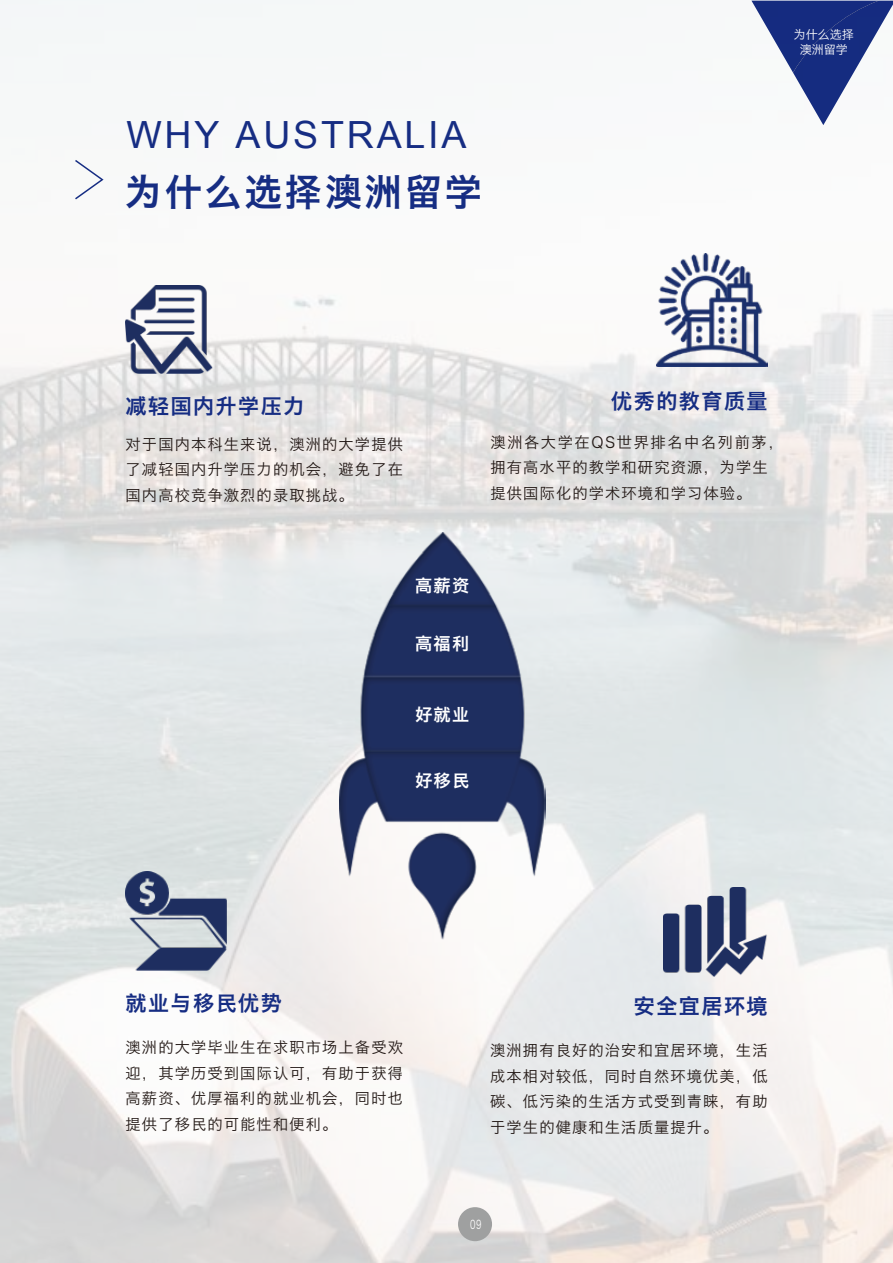
<style>
.page{position:relative;width:893px;height:1263px;background:#fff}
.page>*{position:absolute;margin:0;border:0;box-sizing:border-box;transform-origin:0 0}
.t1{font:37.5px "Arial";letter-spacing:.075em;color:#162d83}
.t2{font:37.2px "Hiragino Sans GB W6";letter-spacing:.075em;color:#162d83}
.t3{font:21px "Hiragino Sans GB W6";letter-spacing:.075em;color:#162d83}
.t4{font:17.1px "Hiragino Sans GB W6";letter-spacing:.075em;color:#fff}
.t5{font:15.15px/25.5px "Hiragino Sans GB W3";letter-spacing:.075em;color:#221815;text-align:justify}
.t6{font:12px/14.4px "Hiragino Sans GB W3";color:#fff;text-align:center}
.t7{font:12px "Hiragino Sans GB W3";color:#fff;scale:.69 1}
</style>
<div class="page">
<img style="left:0;top:1px;width:893px;height:1262px">
<svg style="left:751px;top:1px;width:142px;height:124px"></svg>
<div style="left:458px;top:1207px;width:34px;height:34px;background:#9fa0a0;border-radius:50%"></div>
<svg style="left:73px;top:158px;width:32px;height:43px"></svg>
<img style="left:339px;top:532px;width:206px;height:407px">
<img style="left:126px;top:871px;width:101px;height:100px">
<img style="left:126px;top:286px;width:87px;height:87px">
<img style="left:664px;top:887px;width:104px;height:90px">
<img style="left:656px;top:253px;width:112px;height:113px">
<h1 class="t1" style="left:126px;top:110px;width:342px">WHY AUSTRALIA</h1>
<h2 class="t2" style="left:125px;top:168px;width:359px">为什么选择澳洲留学</h2>
<p class="t6" style="left:794px;top:28px;width:61px">为什么选择澳洲留学</p>
<h3 class="t3" style="left:126px;top:392px;width:180px">减轻国内升学压力</h3>
<p class="t5" style="left:126px;top:431px;width:279px">对于国内本科生来说，澳洲的大学提供了减轻国内升学压力的机会，避免了在国内高校竞争激烈的录取挑战。</p>
<h3 class="t3" style="left:611px;top:387px;width:158px">优秀的教育质量</h3>
<p class="t5" style="left:490px;top:429px;width:295px;text-align:left">澳洲各大学在QS世界排名中名列前茅，拥有高水平的教学和研究资源，为学生提供国际化的学术环境和学习体验。</p>
<p class="t4" style="left:415px;top:575px;width:56px">高薪资</p>
<p class="t4" style="left:415px;top:632px;width:56px">高福利</p>
<p class="t4" style="left:415px;top:703px;width:56px">好就业</p>
<p class="t4" style="left:415px;top:769px;width:56px">好移民</p>
<h3 class="t3" style="left:126px;top:989px;width:158px">就业与移民优势</h3>
<p class="t5" style="left:126px;top:1035px;width:279px">澳洲的大学毕业生在求职市场上备受欢迎，其学历受到国际认可，有助于获得高薪资、优厚福利的就业机会，同时也提供了移民的可能性和便利。</p>
<h3 class="t3" style="left:634px;top:992px;width:135px">安全宜居环境</h3>
<p class="t5" style="left:490px;top:1037px;width:279px">澳洲拥有良好的治安和宜居环境，生活成本相对较低，同时自然环境优美，低碳、低污染的生活方式受到青睐，有助于学生的健康和生活质量提升。</p>
<p class="t7" style="left:470px;top:1217px;width:18px">09</p>
</div>
